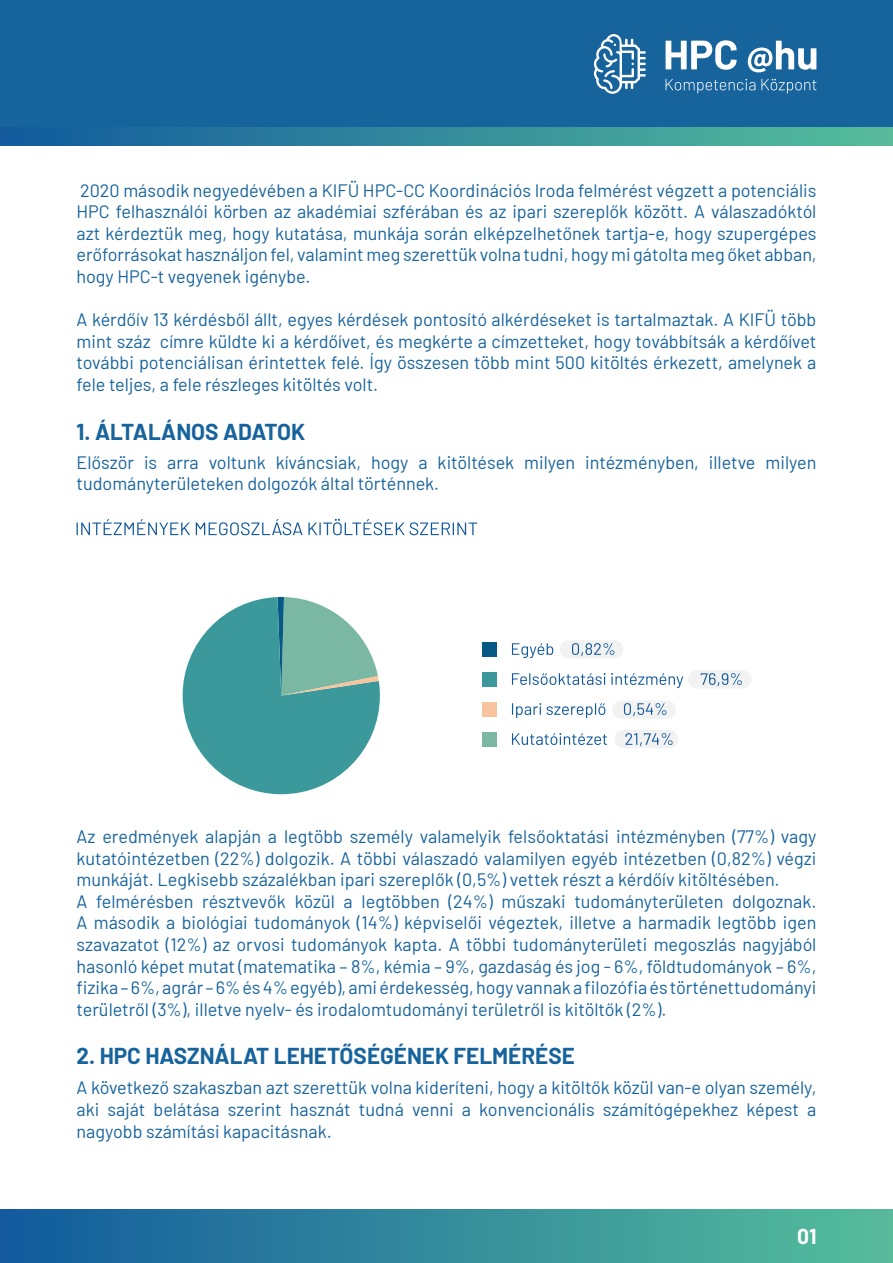
<style>
.page{position:relative;width:893px;height:1263px;background:#fff}
.page>*{position:absolute;margin:0;border:0;box-sizing:border-box;transform-origin:0 0}
.t1{font:700 22.5px "Barlow";color:#17639c}
.t2{font:700 21px "Barlow";color:#fff}
.t3{font:18px/21.6px "Barlow";color:#17639c;text-align:justify}
</style>
<div class="page">
<div style="left:0;top:1209px;width:893px;height:54px;background:linear-gradient(to right,#135a9d,#56be9a)"></div>
<svg style="left:77px;top:519px;width:113px;height:16px"></svg>
<svg style="left:196px;top:519px;width:281px;height:16px"></svg>
<svg style="left:183px;top:597px;width:197px;height:197px"></svg>
<div style="left:560px;top:640px;width:63px;height:18px;background:#f2f2f2;border-radius:9px"></div>
<div style="left:688px;top:670px;width:63px;height:19px;background:#f2f2f2;border-radius:9px"></div>
<div style="left:612px;top:700px;width:64px;height:19px;background:#f2f2f2;border-radius:9px"></div>
<div style="left:614px;top:730px;width:64px;height:18px;background:#f2f2f2;border-radius:9px"></div>
<svg style="left:512px;top:643px;width:41px;height:15px"></svg>
<svg style="left:572px;top:643px;width:42px;height:13px"></svg>
<svg style="left:512px;top:673px;width:93px;height:12px"></svg>
<svg style="left:611px;top:673px;width:72px;height:15px"></svg>
<svg style="left:701px;top:673px;width:41px;height:13px"></svg>
<svg style="left:512px;top:703px;width:29px;height:15px"></svg>
<svg style="left:547px;top:703px;width:58px;height:15px"></svg>
<svg style="left:624px;top:703px;width:42px;height:13px"></svg>
<svg style="left:512px;top:733px;width:95px;height:12px"></svg>
<svg style="left:625px;top:733px;width:48px;height:13px"></svg>
<div style="left:482px;top:642px;width:15px;height:15px;background:#055982"></div>
<div style="left:482px;top:672px;width:15px;height:15px;background:#3b999c"></div>
<div style="left:482px;top:702px;width:15px;height:15px;background:#f7c49e"></div>
<div style="left:482px;top:732px;width:15px;height:15px;background:#7ab8a3"></div>
<div style="left:0;top:0;width:893px;height:127px;background:#17639c"></div>
<div style="left:0;top:127px;width:892px;height:19px;background:linear-gradient(to right,#135a9d,#56be9a)"></div>
<svg style="left:666px;top:40px;width:71px;height:30px"></svg>
<svg style="left:748px;top:41px;width:68px;height:31px"></svg>
<svg style="left:594px;top:34px;width:52px;height:60px"></svg>
<svg style="left:666px;top:79px;width:89px;height:14px"></svg>
<svg style="left:761px;top:79px;width:55px;height:14px"></svg>
<p class="t3" style="left:77px;top:178px;width:741px">2020 második negyedévében a KIFÜ HPC-CC Koordinációs Iroda felmérést végzett a potenciális HPC felhasználói körben az akadémiai szférában és az ipari szereplők között. A válaszadóktól azt kérdeztük meg, hogy kutatása, munkája során elképzelhetőnek tartja-e, hogy szupergépes erőforrásokat használjon fel, valamint meg szerettük volna tudni, hogy mi gátolta meg őket abban, hogy HPC-t vegyenek igénybe.</p>
<p class="t3" style="left:77px;top:308px;width:741px">A kérdőív 13 kérdésből állt, egyes kérdések pontosító alkérdéseket is tartalmaztak. A KIFÜ több mint száz címre küldte ki a kérdőívet, és megkérte a címzetteket, hogy továbbítsák a kérdőívet további potenciálisan érintettek felé. Így összesen több mint 500 kitöltés érkezett, amelynek a fele teljes, a fele részleges kitöltés volt.</p>
<p class="t1" style="left:77px;top:415px;width:230px">1. ÁLTALÁNOS ADATOK</p>
<p class="t3" style="left:77px;top:450px;width:741px">Először is arra voltunk kíváncsiak, hogy a kitöltések milyen intézményben, illetve milyen tudományterületeken dolgozók által történnek.</p>
<p class="t3" style="left:77px;top:824px;width:741px;text-align:left">Az eredmények alapján a legtöbb személy valamelyik felsőoktatási intézményben (77%) vagy kutatóintézetben (22%) dolgozik. A többi válaszadó valamilyen egyéb intézetben (0,82%) végzi munkáját. Legkisebb százalékban ipari szereplők (0,5%) vettek részt a kérdőív kitöltésében.<br>A felmérésben résztvevők közül a legtöbben (24%) műszaki tudományterületen dolgoznak.<br>A második a biológiai tudományok (14%) képviselői végeztek, illetve a harmadik legtöbb igen szavazatot (12%) az orvosi tudományok kapta. A többi tudományterületi megoszlás nagyjából hasonló képet mutat (matematika – 8%, kémia – 9%, gazdaság és jog - 6%, földtudományok – 6%, fizika – 6%, agrár – 6% és 4% egyéb), ami érdekesség, hogy vannak a filozófia és történettudományi területről (3%), illetve nyelv- és irodalomtudományi területről is kitöltők (2%).</p>
<p class="t1" style="left:77px;top:1040px;width:500px">2. HPC HASZNÁLAT LEHETŐSÉGÉNEK FELMÉRÉSE</p>
<p class="t3" style="left:77px;top:1076px;width:741px">A következő szakaszban azt szerettük volna kideríteni, hogy a kitöltők közül van-e olyan személy, aki saját belátása szerint hasznát tudná venni a konvencionális számítógépekhez képest a nagyobb számítási kapacitásnak.</p>
<p class="t2" style="left:797px;top:1220px;width:21px">01</p>
</div>
